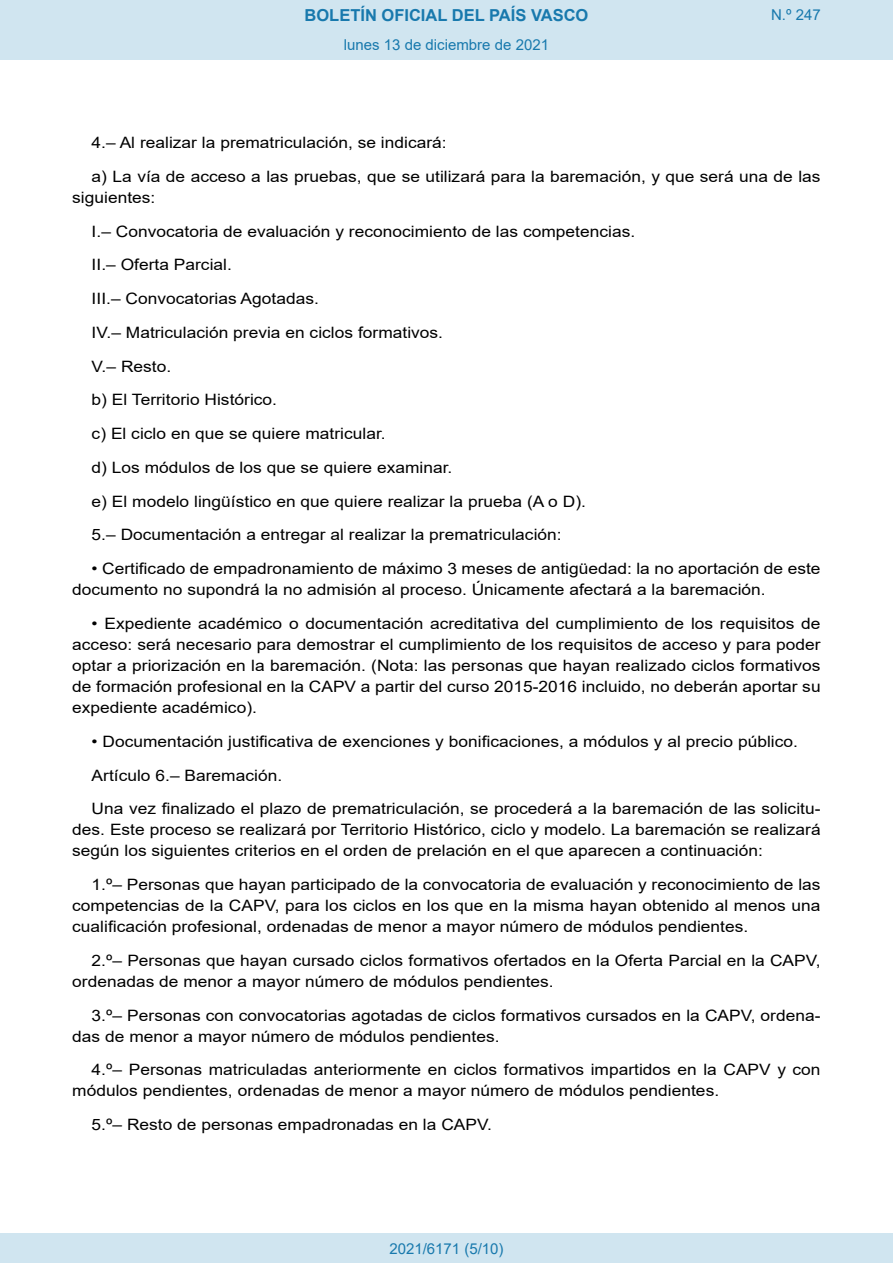
<style>
.page{position:relative;width:893px;height:1263px;background:#fff}
.page>*{position:absolute;margin:0;border:0;box-sizing:border-box;transform-origin:0 0}
.t1{font:700 16.5px "Arial";color:#1879ad}
.BOPVDetalle{font:15.6px/21px "Arial";color:#000;scale:1.11 1}
.Paginacion_Centro{font:15px "Arial";color:#1879ad}
</style>
<div class="page">
<div style="left:0;top:0;width:893px;height:60px;background:#d0e5f0"></div>
<div style="left:0;top:1233px;width:893px;height:30px;background:#d0e5f0"></div>
<p class="t1" style="left:305px;top:3px;width:285px">BOLETÍN OFICIAL DEL PAÍS VASCO</p>
<p class="Paginacion_Centro" style="left:344px;top:35px;width:207px">lunes 13 de diciembre de 2021</p>
<p class="Paginacion_Centro" style="left:771px;top:5px;width:51px">N.º 247</p>
<p class="BOPVDetalle" style="left:92px;top:132px;width:321px">4.– Al realizar la prematriculación, se indicará:</p>
<p class="BOPVDetalle" style="left:72px;top:166px;width:676px;text-indent:19px">a) La vía de acceso a las pruebas, que se utilizará para la baremación, y que será una de las siguientes:</p>
<p class="BOPVDetalle" style="left:92px;top:221px;width:491px">I.– Convocatoria de evaluación y reconocimiento de las competencias.</p>
<p class="BOPVDetalle" style="left:92px;top:254px;width:128px">II.– Oferta Parcial.</p>
<p class="BOPVDetalle" style="left:92px;top:288px;width:206px">III.– Convocatorias Agotadas.</p>
<p class="BOPVDetalle" style="left:92px;top:322px;width:318px">IV.– Matriculación previa en ciclos formativos.</p>
<p class="BOPVDetalle" style="left:92px;top:356px;width:73px">V.– Resto.</p>
<p class="BOPVDetalle" style="left:92px;top:389px;width:169px">b) El Territorio Histórico.</p>
<p class="BOPVDetalle" style="left:92px;top:423px;width:266px">c) El ciclo en que se quiere matricular.</p>
<p class="BOPVDetalle" style="left:92px;top:457px;width:326px">d) Los módulos de los que se quiere examinar.</p>
<p class="BOPVDetalle" style="left:92px;top:491px;width:447px">e) El modelo lingüístico en que quiere realizar la prueba (A o D).</p>
<p class="BOPVDetalle" style="left:92px;top:524px;width:425px">5.– Documentación a entregar al realizar la prematriculación:</p>
<p class="BOPVDetalle" style="left:72px;top:558px;width:676px;text-indent:19px">• Certificado de empadronamiento de máximo 3 meses de antigüedad: la no aportación de este documento no supondrá la no admisión al proceso. Únicamente afectará a la baremación.</p>
<p class="BOPVDetalle" style="left:72px;top:613px;width:676px;text-align:justify;text-indent:19px">• Expediente académico o documentación acreditativa del cumplimiento de los requisitos de acceso: será necesario para demostrar el cumplimiento de los requisitos de acceso y para poder optar a priorización en la baremación. (Nota: las personas que hayan realizado ciclos formativos de formación profesional en la CAPV a partir del curso 2015-2016 incluido, no deberán aportar su expediente académico).</p>
<p class="BOPVDetalle" style="left:92px;top:731px;width:638px">• Documentación justificativa de exenciones y bonificaciones, a módulos y al precio público.</p>
<p class="BOPVDetalle" style="left:92px;top:764px;width:173px">Artículo 6.– Baremación.</p>
<p class="BOPVDetalle" style="left:72px;top:798px;width:676px;text-align:justify;text-indent:19px">Una vez finalizado el plazo de prematriculación, se procederá a la baremación de las solicitu&shy;des. Este proceso se realizará por Territorio Histórico, ciclo y modelo. La baremación se realizará según los siguientes criterios en el orden de prelación en el que aparecen a continuación:</p>
<p class="BOPVDetalle" style="left:72px;top:874px;width:676px;text-align:justify;text-indent:19px">1.º– Personas que hayan participado de la convocatoria de evaluación y reconocimiento de las competencias de la CAPV, para los ciclos en los que en la misma hayan obtenido al menos una cualificación profesional, ordenadas de menor a mayor número de módulos pendientes.</p>
<p class="BOPVDetalle" style="left:72px;top:950px;width:676px;text-indent:19px">2.º– Personas que hayan cursado ciclos formativos ofertados en la Oferta Parcial en la CAPV, ordenadas de menor a mayor número de módulos pendientes.</p>
<p class="BOPVDetalle" style="left:72px;top:1004px;width:676px;text-indent:19px">3.º– Personas con convocatorias agotadas de ciclos formativos cursados en la CAPV, ordena&shy;das de menor a mayor número de módulos pendientes.</p>
<p class="BOPVDetalle" style="left:72px;top:1059px;width:676px;text-indent:19px">4.º– Personas matriculadas anteriormente en ciclos formativos impartidos en la CAPV y con módulos pendientes, ordenadas de menor a mayor número de módulos pendientes.</p>
<p class="BOPVDetalle" style="left:92px;top:1114px;width:362px">5.º– Resto de personas empadronadas en la CAPV.</p>
<p class="Paginacion_Centro" style="left:389px;top:1238px;width:116px">2021/6171 (5/10)</p>
</div>
